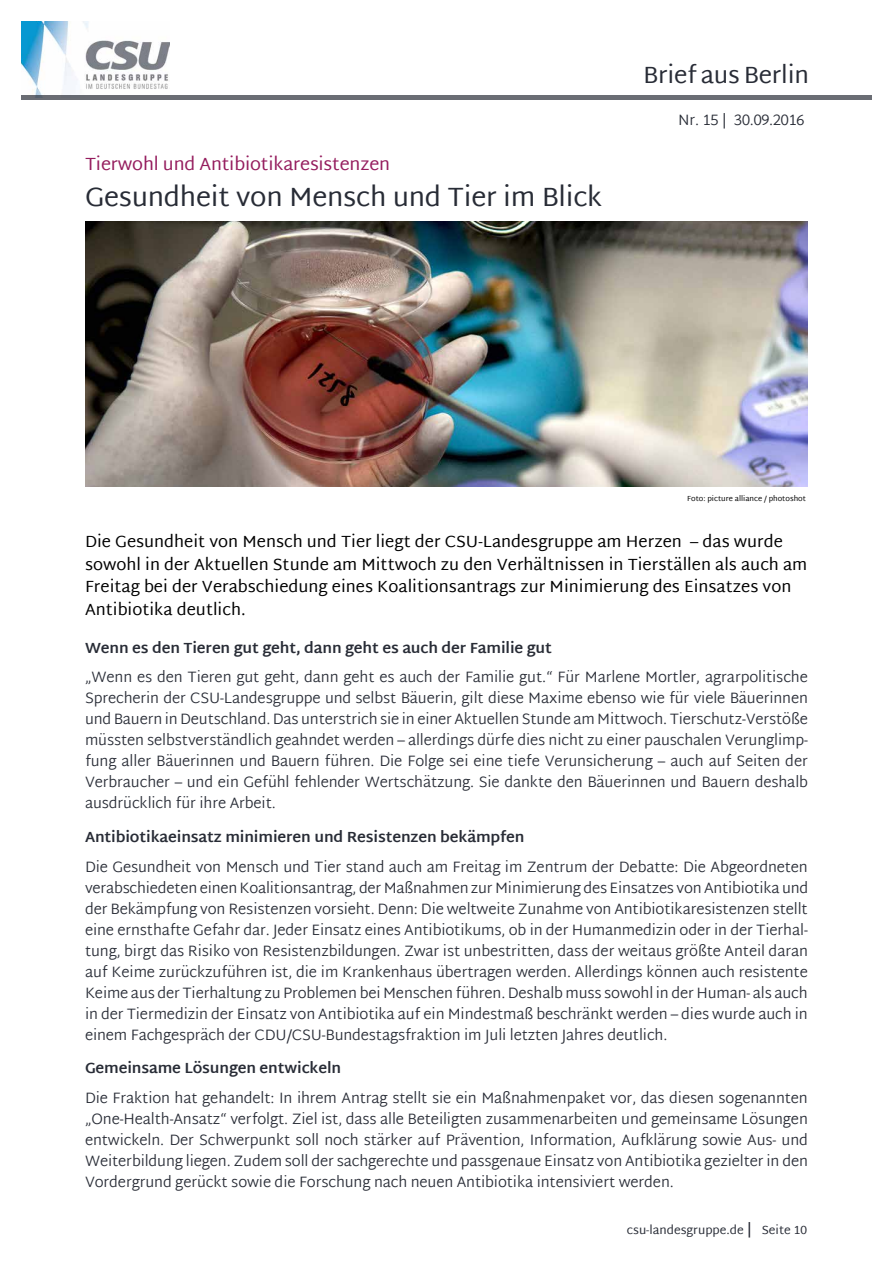
<style>
.page{position:relative;width:893px;height:1263px;background:#fff}
.page>*{position:absolute;margin:0;border:0;box-sizing:border-box;transform-origin:0 0}
._03_BaB_Ü_Fett_Artik{font:27px "Martel Sans";letter-spacing:-.01em;color:#282c36}
.t1{font:24px "Martel Sans";letter-spacing:-.01em;color:#282c36}
._03_BaB_Ü_Beere_Arti{font:18px "Martel Sans";letter-spacing:-.01em;color:#951d5e}
._03_BaB_Teaser{font:16.5px/22.5px "Martel Sans";color:#000}
._04_BaB_Fließtext{font:300 15px/21px "Martel Sans";letter-spacing:-.01em;color:#282c36;text-align:justify}
._04_BaB_Zwischenüber{font:700 15px "Martel Sans";letter-spacing:-.01em;color:#282c36}
.t2{font:12px "Martel Sans";color:#282c36}
._13_BaB_Rechtevermer{font:7.5px "Martel Sans";color:#000}
.s1{font-size:15px}
</style>
<div class="page">
<img style="left:21px;top:21px;width:149px;height:75px">
<hr style="left:21px;top:96px;width:851px;height:4px;background:#6a6d74">
<img style="left:85px;top:221px;width:723px;height:266px">
<h2 class="t1" style="left:643px;top:61px;width:167px">Brief aus Berlin</h2>
<p class="_03_BaB_Ü_Beere_Arti" style="left:85px;top:153px;width:307px">Tierwohl und Antibiotikaresistenzen</p>
<p class="_03_BaB_Ü_Fett_Artik" style="left:85px;top:180px;width:519px">Gesundheit von Mensch und Tier im Blick</p>
<p class="_04_BaB_Fließtext" style="left:678px;top:110px;width:128px">Nr. 15 | 30.09.2016</p>
<p class="_13_BaB_Rechtevermer" style="left:687px;top:494px;width:120px">Foto: picture alliance / photoshot</p>
<p class="_03_BaB_Teaser" style="left:85px;top:530px;width:724px">Die Gesundheit von Mensch und Tier liegt der CSU-Landesgruppe am Herzen – das wurde sowohl in der Aktuellen Stunde am Mittwoch zu den Verhältnissen in Tierställen als auch am Freitag bei der Verabschiedung eines Koalitionsantrags zur Minimierung des Einsatzes von Antibiotika deutlich.</p>
<p class="_04_BaB_Zwischenüber" style="left:85px;top:639px;width:468px">Wenn es den Tieren gut geht, dann geht es auch der Familie gut</p>
<p class="_04_BaB_Fließtext" style="left:85px;top:668px;width:724px">„Wenn es den Tieren gut geht, dann geht es auch der Familie gut.“ Für Marlene Mortler, agrarpolitische Sprecherin der CSU-Landesgruppe und selbst Bäuerin, gilt diese Maxime ebenso wie für viele Bäuerinnen und Bauern in Deutschland. Das unterstrich sie in einer Aktuellen Stunde am Mittwoch. Tierschutz-Verstöße müssten selbstverständlich geahndet werden – allerdings dürfe dies nicht zu einer pauschalen Verunglimp&shy;fung aller Bäuerinnen und Bauern führen. Die Folge sei eine tiefe Verunsicherung – auch auf Seiten der Verbraucher – und ein Gefühl fehlender Wertschätzung. Sie dankte den Bäuerinnen und Bauern deshalb ausdrücklich für ihre Arbeit.</p>
<p class="_04_BaB_Zwischenüber" style="left:85px;top:828px;width:441px">Antibiotikaeinsatz minimieren und Resistenzen bekämpfen</p>
<p class="_04_BaB_Fließtext" style="left:85px;top:857px;width:725px">Die Gesundheit von Mensch und Tier stand auch am Freitag im Zentrum der Debatte: Die Abgeordneten verabschiedeten einen Koalitionsantrag, der Maßnahmen zur Minimierung des Einsatzes von Antibiotika und der Bekämpfung von Resistenzen vorsieht. Denn: Die weltweite Zunahme von Antibiotikaresistenzen stellt eine ernsthafte Gefahr dar. Jeder Einsatz eines Antibiotikums, ob in der Humanmedizin oder in der Tierhal&shy;tung, birgt das Risiko von Resistenzbildungen. Zwar ist unbestritten, dass der weitaus größte Anteil daran auf Keime zurückzuführen ist, die im Krankenhaus übertragen werden. Allerdings können auch resistente Keime aus der Tierhaltung zu Problemen bei Menschen führen. Deshalb muss sowohl in der Human- als auch in der Tiermedizin der Einsatz von Antibiotika auf ein Mindestmaß beschränkt werden – dies wurde auch in einem Fachgespräch der CDU/CSU-Bundestagsfraktion im Juli letzten Jahres deutlich.</p>
<p class="_04_BaB_Zwischenüber" style="left:85px;top:1059px;width:258px">Gemeinsame Lösungen entwickeln</p>
<p class="_04_BaB_Fließtext" style="left:85px;top:1088px;width:724px">Die Fraktion hat gehandelt: In ihrem Antrag stellt sie ein Maßnahmenpaket vor, das diesen sogenannten „One-Health-Ansatz“ verfolgt. Ziel ist, dass alle Beteiligten zusammenarbeiten und gemeinsame Lösungen entwickeln. Der Schwerpunkt soll noch stärker auf Prävention, Information, Aufklärung sowie Aus- und Weiterbildung liegen. Zudem soll der sachgerechte und passgenaue Einsatz von Antibiotika gezielter in den Vordergrund gerückt sowie die Forschung nach neuen Antibiotika intensiviert werden.</p>
<p class="t2" style="left:627px;top:1223px;width:182px">csu-landesgruppe.de <span class="s1">|</span> Seite 10</p>
</div>
